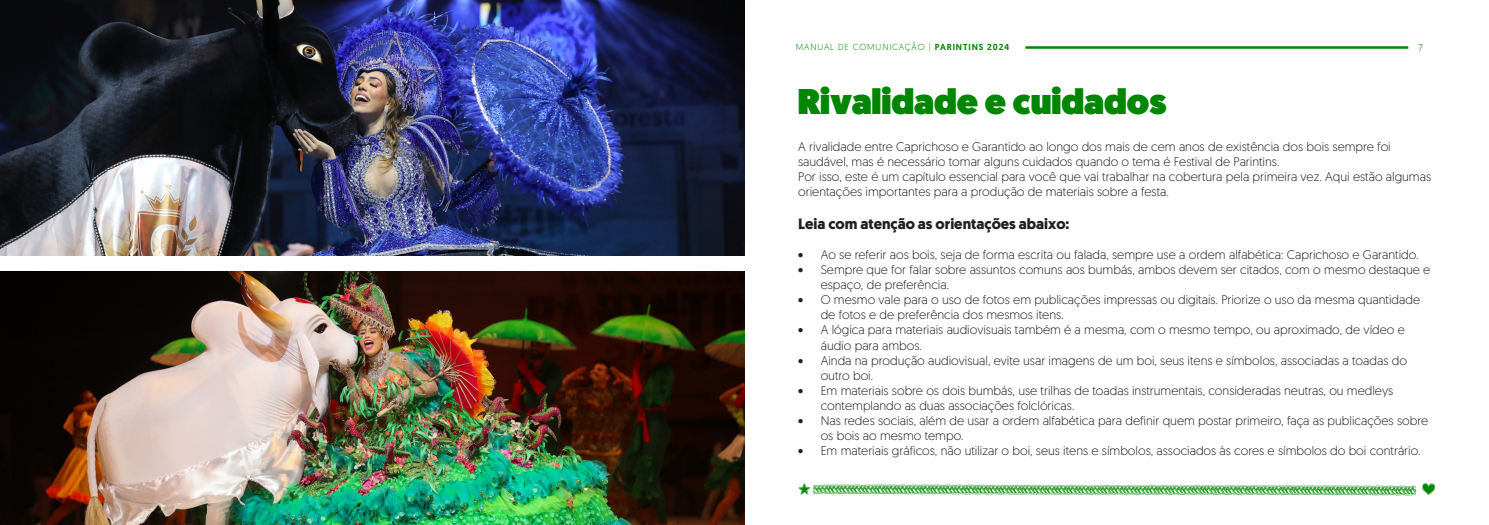
<style>
.page{position:relative;width:1489px;height:525px;background:#fff}
.page>*{position:absolute;margin:0;border:0;box-sizing:border-box;transform-origin:0 0}
.t1{font:900 35.75px "Geomanist";color:#008600}
.t2{font:700 15px "Geomanist";color:#231f20}
.t3{font:300 12.5px/15px "Geomanist";color:#231f20}
.t4{font:300 10px "Geomanist";color:#008600}
.t5{font:300 8.75px "Geomanist";letter-spacing:.1em;color:#008600}
.s1{font-weight:500}
</style>
<div class="page">
<hr style="left:1025px;top:46px;width:383px;height:3px;background:#008600">
<svg style="left:798px;top:482px;width:617px;height:13px"></svg>
<svg style="left:1422px;top:483px;width:13px;height:12px"></svg>
<img style="left:0;top:0;width:744px;height:255px">
<img style="left:0;top:271px;width:744px;height:253px">
<p class="t5" style="left:795px;top:41px;width:215px">MANUAL DE COMUNICAÇÃO | <span class="s1">PARINTINS 2024</span></p>
<p class="t4" style="left:1417px;top:41px;width:6px">7</p>
<p class="t1" style="left:797px;top:77px;width:370px">Rivalidade e cuidados</p>
<p class="t3" style="left:798px;top:139px;width:594px">A rivalidade entre Caprichoso e Garantido ao longo dos mais de cem anos de existência dos bois sempre foi saudável, mas é necessário tomar alguns cuidados quando o tema é Festival de Parintins.</p>
<p class="t3" style="left:798px;top:169px;width:634px">Por isso, este é um capítulo essencial para você que vai trabalhar na cobertura pela primeira vez. Aqui estão algumas orientações importantes para a produção de materiais sobre a festa.</p>
<p class="t2" style="left:798px;top:214px;width:273px">Leia com atenção as orientações abaixo:</p>
<p class="t3" style="left:798px;top:247px;width:622px">• Ao se referir aos bois, seja de forma escrita ou falada, sempre use a ordem alfabética: Caprichoso e Garantido.</p>
<p class="t3" style="left:820px;top:262px;width:611px;text-indent:-22px">• Sempre que for falar sobre assuntos comuns aos bumbás, ambos devem ser citados, com o mesmo destaque e espaço, de preferência.</p>
<p class="t3" style="left:820px;top:292px;width:601px;text-indent:-22px">• O mesmo vale para o uso de fotos em publicações impressas ou digitais. Priorize o uso da mesma quantidade de fotos e de preferência dos mesmos itens.</p>
<p class="t3" style="left:820px;top:322px;width:585px;text-indent:-22px">• A lógica para materiais audiovisuais também é a mesma, com o mesmo tempo, ou aproximado, de vídeo e áudio para ambos.</p>
<p class="t3" style="left:820px;top:352px;width:587px;text-indent:-22px">• Ainda na produção audiovisual, evite usar imagens de um boi, seus itens e símbolos, associadas a toadas do outro boi.</p>
<p class="t3" style="left:820px;top:382px;width:574px;text-indent:-22px">• Em materiais sobre os dois bumbás, use trilhas de toadas instrumentais, consideradas neutras, ou medleys contemplando as duas associações folclóricas.</p>
<p class="t3" style="left:820px;top:412px;width:609px;text-indent:-22px">• Nas redes sociais, além de usar a ordem alfabética para definir quem postar primeiro, faça as publicações sobre os bois ao mesmo tempo.</p>
<p class="t3" style="left:798px;top:442px;width:624px">• Em materiais gráficos, não utilizar o boi, seus itens e símbolos, associados às cores e símbolos do boi contrário.</p>
</div>
